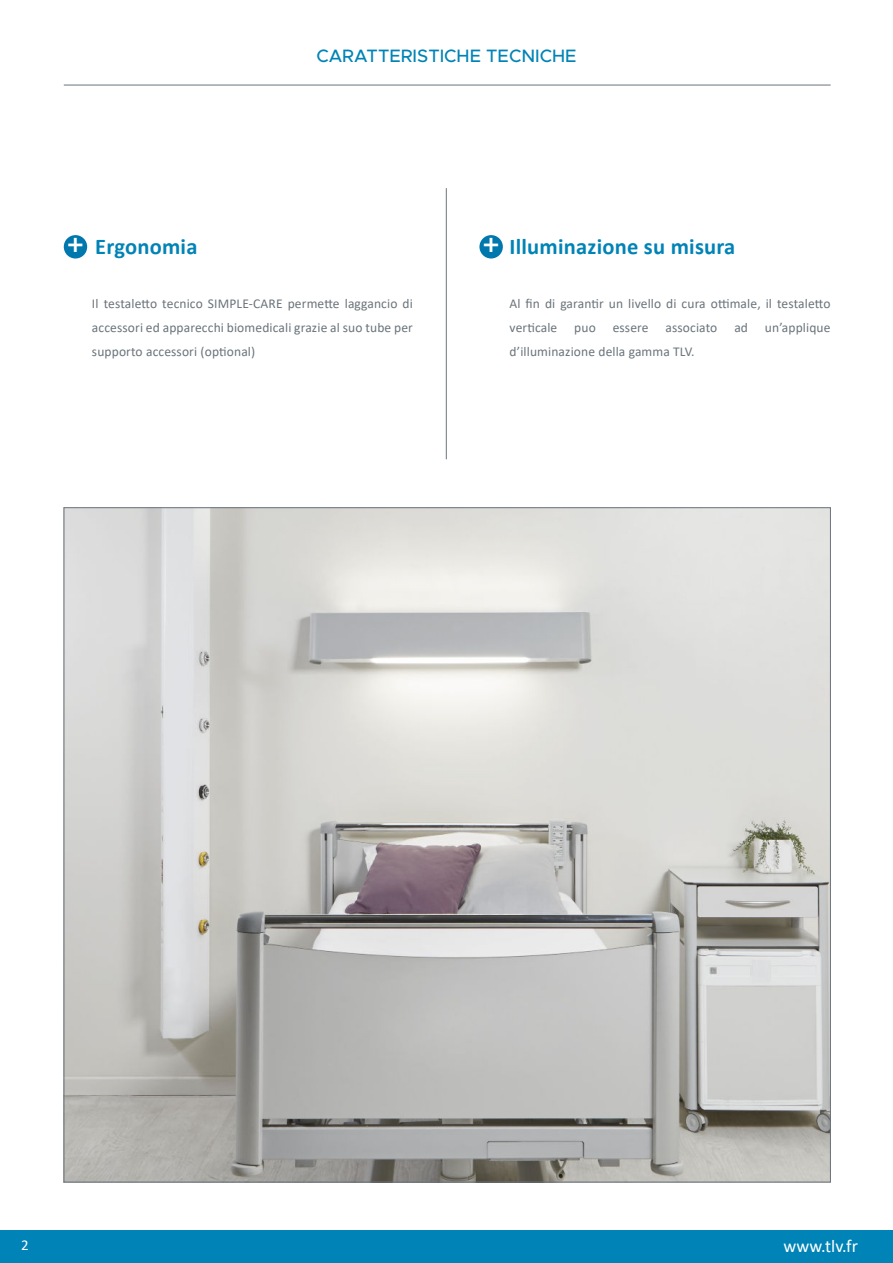
<style>
.page{position:relative;width:893px;height:1263px;background:#fff}
.page>*{position:absolute;margin:0;border:0;box-sizing:border-box;transform-origin:0 0}
.t1{font:700 22.5px "Calibri";letter-spacing:.01em;color:#0083b6}
.t2{font:500 18px "Metropolis";color:#0083b6}
.t3{font:18px "Calibri";color:#fff}
.t4{font:15px "Calibri";color:#fff}
.t5{font:13.5px/24px "Calibri";letter-spacing:.01em;color:#6a747b;text-align:justify}
.s1{font-family:"Metropolis";font-weight:500;font-size:30.15px;color:#fff}
</style>
<div class="page">
<div style="left:0;top:1230px;width:893px;height:33px;background:#0083b6"></div>
<hr style="left:64px;top:85px;width:767px;height:1px;background:#6a747b">
<hr style="left:446px;top:188px;width:1px;height:271px;background:#6a747b">
<div style="left:64px;top:235px;width:23px;height:23px;background:#0078ae;border-radius:50%"></div>
<div style="left:479px;top:235px;width:24px;height:23px;background:#0078ae;border-radius:50%"></div>
<img style="left:66px;top:509px;width:763px;height:671px">
<h1 class="t1" style="left:66px;top:238px;width:133px"><span class="s1">+</span> Ergonomia</h1>
<h2 class="t2" style="left:316px;top:46px;width:262px">CARATTERISTICHE TECNICHE</h2>
<h1 class="t1" style="left:482px;top:238px;width:255px"><span class="s1">+</span> Illuminazione su misura</h1>
<p class="t5" style="left:92px;top:291px;width:322px">Il testaletto tecnico SIMPLE-CARE permette laggancio di accessori ed apparecchi biomedicali grazie al suo tube per supporto accessori (optional)</p>
<p class="t5" style="left:510px;top:291px;width:322px">Al fin di garantir un livello di cura ottimale, il testaletto verticale</p>
<p class="t5" style="left:574px;top:315px;width:23px">puo</p>
<p class="t5" style="left:613px;top:315px;width:37px">essere</p>
<p class="t5" style="left:665px;top:315px;width:53px">associato</p>
<p class="t5" style="left:734px;top:315px;width:15px">ad</p>
<p class="t5" style="left:765px;top:315px;width:67px">un’applique</p>
<p class="t5" style="left:510px;top:339px;width:187px">d’illuminazione della gamma TLV.</p>
<p class="t4" style="left:21px;top:1236px;width:9px">2</p>
<h2 class="t3" style="left:783px;top:1236px;width:76px">www.tlv.fr</h2>
</div>
